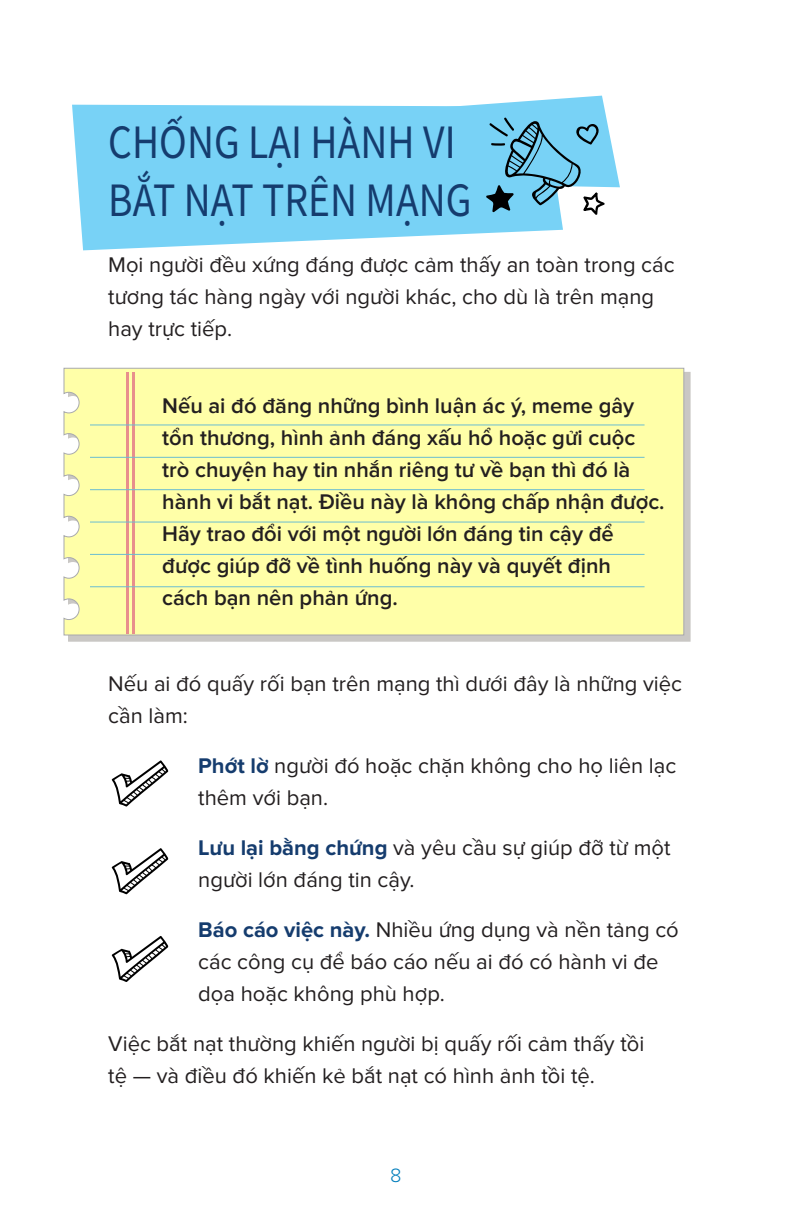
<style>
.page{position:relative;width:792px;height:1224px;background:#fff}
.page>*{position:absolute;margin:0;border:0;box-sizing:border-box;transform-origin:0 0}
.t1{font:48px/58px "Source Sans Variable";color:#153c6e;scale:.87 1}
.Bullets_-_Level_1{font:22px/32px "Proxima Nova";color:#231f20}
.t2{font:600 22px/32px "Proxima Nova";color:#231f20}
.t3{font:300 20px "Proxima Nova";color:#007dbb}
.s1{font-weight:700;color:#153c6e}
</style>
<div class="page">
<svg style="left:68px;top:372px;width:623px;height:270px;background:#cbc9c6"></svg>
<div style="left:63px;top:368px;width:621px;height:268px;background:#ffffa8"></div>
<hr style="left:132px;top:372px;width:3px;height:262px;background:#e88f8c">
<hr style="left:126px;top:372px;width:3px;height:262px;background:#e88f8c">
<svg style="left:72px;top:105px;width:491px;height:145px;fill:#78d2f6"></svg>
<svg style="left:120px;top:96px;width:500px;height:91px;background:#88d7f7"></svg>
<svg style="left:486px;top:117px;width:119px;height:98px;background:#72b6d1"></svg>
<svg style="left:112px;top:760px;width:56px;height:47px"></svg>
<svg style="left:112px;top:848px;width:56px;height:46px"></svg>
<svg style="left:112px;top:936px;width:56px;height:46px"></svg>
<hr style="left:90px;top:424px;width:555px;height:1px;background:#6bbdd1">
<hr style="left:90px;top:457px;width:555px;height:1px;background:#6bbdd1">
<hr style="left:90px;top:489px;width:555px;height:1px;background:#6bbdd1">
<hr style="left:90px;top:522px;width:555px;height:1px;background:#6bbdd1">
<hr style="left:90px;top:554px;width:555px;height:1px;background:#6bbdd1">
<hr style="left:90px;top:586px;width:555px;height:1px;background:#6bbdd1">
<h1 class="t1" style="left:108px;top:114px;width:419px">CHỐNG LẠI HÀNH VI<br>BẮT NẠT TRÊN MẠNG</h1>
<p class="Bullets_-_Level_1" style="left:108px;top:249px;width:568px">Mọi người đều xứng đáng được cảm thấy an toàn trong các tương tác hàng ngày với người khác, cho dù là trên mạng hay trực tiếp.</p>
<p class="t2" style="left:162px;top:391px;width:504px">Nếu ai đó đăng những bình luận ác ý, meme gây tổn thương, hình ảnh đáng xấu hổ hoặc gửi cuộc trò chuyện hay tin nhắn riêng tư về bạn thì đó là hành vi bắt nạt. Điều này là không chấp nhận được.<br>Hãy trao đổi với một người lớn đáng tin cậy để được giúp đỡ về tình huống này và quyết định<br>cách bạn nên phản ứng.</p>
<p class="Bullets_-_Level_1" style="left:108px;top:668px;width:575px">Nếu ai đó quấy rối bạn trên mạng thì dưới đây là những việc cần làm:</p>
<p class="Bullets_-_Level_1" style="left:198px;top:750px;width:480px"><span class="s1">Phớt lờ</span> người đó hoặc chặn không cho họ liên lạc thêm với bạn.</p>
<p class="Bullets_-_Level_1" style="left:198px;top:832px;width:474px"><span class="s1">Lưu lại bằng chứng</span> và yêu cầu sự giúp đỡ từ một người lớn đáng tin cậy.</p>
<p class="Bullets_-_Level_1" style="left:198px;top:914px;width:482px"><span class="s1">Báo cáo việc này.</span> Nhiều ứng dụng và nền tảng có các công cụ để báo cáo nếu ai đó có hành vi đe dọa hoặc không phù hợp.</p>
<p class="Bullets_-_Level_1" style="left:108px;top:1028px;width:538px">Việc bắt nạt thường khiến người bị quấy rối cảm thấy tồi tệ — và điều đó khiến kẻ bắt nạt có hình ảnh tồi tệ.</p>
<p class="t3" style="left:390px;top:1164px;width:13px">8</p>
</div>
